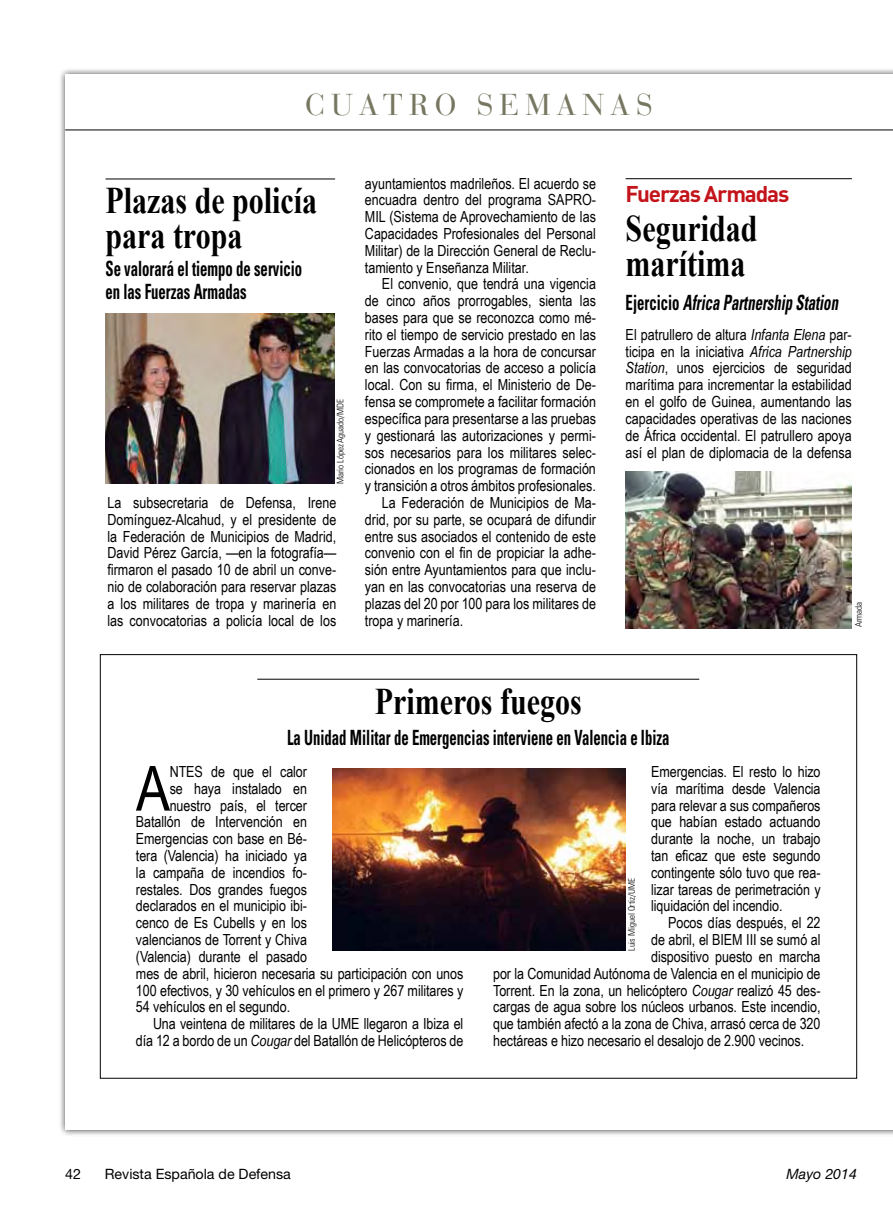
<style>
.page{position:relative;width:893px;height:1217px;background:#fff}
.page>*{position:absolute;margin:0;border:0;box-sizing:border-box;transform-origin:0 0}
.t1{font:62.25px "Arial Narrow";color:#000}
.t2{font:700 37.5px/34.5px "Times New Roman";color:#000;scale:.8 1}
.t3{font:30px "Bauer Bodoni";letter-spacing:.2em;color:#767661}
.t4{font:700 22.5px "DIN";letter-spacing:-.05em;color:#c4141b}
.t5{font:700 condensed 21px/23.5px "Univers";color:#000;scale:.7 1}
.t6{font:italic 700 condensed 21px "Univers";color:#000;scale:.7 1}
.t7{font:15.3px/16.8px "Arial Narrow";color:#000;text-align:justify}
.t8{font:14.25px "Helvetica Neue";color:#000}
.t9{font:italic 14.25px "Helvetica Neue";color:#000}
.t10{font:300 condensed 9px "Univers";letter-spacing:-.005em;color:#000}
.s1{font-style:normal}
.s2{font-style:italic}
</style>
<div class="page">
<div style="left:58px;top:67px;width:835px;height:1069px;background:#000;opacity:.75"></div>
<div style="left:65px;top:74px;width:828px;height:1055px;background:#fff"></div>
<hr style="left:65px;top:130px;width:828px;height:1px;background:#000">
<hr style="left:105px;top:179px;width:230px;height:1px;background:#000">
<hr style="left:257px;top:678px;width:442px;height:1px;background:#000">
<img style="left:333px;top:768px;width:292px;height:182px">
<img style="left:626px;top:471px;width:226px;height:157px">
<img style="left:106px;top:313px;width:229px;height:171px">
<hr style="left:626px;top:178px;width:226px;height:1px;background:#000">
<h3 class="t3" style="left:305px;top:86px;width:349px">CUATRO SEMANAS</h3>
<h2 class="t2" style="left:105px;top:182px;width:266px">Plazas de policía para tropa</h2>
<h3 class="t5" style="left:105px;top:256px;width:283px">Se valorará el tiempo de servicio en las Fuerzas Armadas</h3>
<p class="t10" style="left:335px;top:484px;width:87px;rotate:-90deg">Mario López Aguado/MDE</p>
<p class="t7" style="left:107px;top:493px;width:230px">La subsecretaria de Defensa, Irene Domínguez-Alcahud, y el presidente de la Federación de Municipios de Madrid, David Pérez García, —en la fotografía— firmaron el pasado 10 de abril un conve&shy;nio de colaboración para reservar plazas a los militares de tropa y marinería en las convocatorias a policía local de los</p>
<p class="t7" style="left:365px;top:174px;width:233px">ayuntamientos madrileños. El acuerdo se encuadra dentro del programa SAPRO-MIL (Sistema de Aprovechamiento de las Capacidades Profesionales del Personal Militar) de la Dirección General de Reclu&shy;tamiento y Enseñanza Militar.</p>
<p class="t7" style="left:382px;top:275px;width:216px">El convenio, que tendrá una vigencia</p>
<p class="t7" style="left:365px;top:292px;width:233px">de cinco años prorrogables, sienta las</p>
<p class="t7" style="left:365px;top:308px;width:233px">bases para que se reconozca como mé-</p>
<p class="t7" style="left:365px;top:325px;width:232px">rito el tiempo de servicio prestado en las</p>
<p class="t7" style="left:365px;top:342px;width:233px">Fuerzas Armadas a la hora de concursar</p>
<p class="t7" style="left:365px;top:359px;width:233px">en las convocatorias de acceso a policía</p>
<p class="t7" style="left:365px;top:376px;width:233px">local. Con su firma, el Ministerio de De-</p>
<p class="t7" style="left:365px;top:392px;width:233px">fensa se compromete a facilitar formación</p>
<p class="t7" style="left:365px;top:409px;width:233px">específica para presentarse a las pruebas</p>
<p class="t7" style="left:365px;top:426px;width:233px">y gestionará las autorizaciones y permi-</p>
<p class="t7" style="left:365px;top:443px;width:233px">sos necesarios para los militares selec-</p>
<p class="t7" style="left:365px;top:460px;width:232px">cionados en los programas de formación</p>
<p class="t7" style="left:365px;top:476px;width:233px">y transición a otros ámbitos profesionales.</p>
<p class="t7" style="left:382px;top:493px;width:216px">La Federación de Municipios de Ma-</p>
<p class="t7" style="left:365px;top:510px;width:232px">drid, por su parte, se ocupará de difundir</p>
<p class="t7" style="left:365px;top:527px;width:233px">entre sus asociados el contenido de este</p>
<p class="t7" style="left:365px;top:544px;width:232px">convenio con el fin de propiciar la adhe-</p>
<p class="t7" style="left:365px;top:560px;width:233px">sión entre Ayuntamientos para que inclu-</p>
<p class="t7" style="left:365px;top:577px;width:233px">yan en las convocatorias una reserva de</p>
<p class="t7" style="left:365px;top:594px;width:233px">plazas del 20 por 100 para los militares de</p>
<p class="t7" style="left:365px;top:611px;width:100px">tropa y marinería.</p>
<h3 class="t4" style="left:626px;top:179px;width:165px">Fuerzas Armadas</h3>
<h2 class="t2" style="left:626px;top:210px;width:166px">Seguridad marítima</h2>
<h3 class="t6" style="left:626px;top:290px;width:305px"><span class="s1">Ejercicio</span> Africa Partnership Station</h3>
<p class="t7" style="left:626px;top:325px;width:228px">El patrullero de altura <span class="s2">Infanta Elena</span> par&shy;ticipa en la iniciativa <span class="s2">Africa Partnership Station</span>, unos ejercicios de seguridad marítima para incrementar la estabilidad en el golfo de Guinea, aumentando las capacidades operativas de las naciones de África occidental. El patrullero apoya así el plan de diplomacia de la defensa</p>
<p class="t10" style="left:853px;top:627px;width:27px;rotate:-90deg">Armada</p>
<h2 class="t2" style="left:375px;top:682px;width:260px">Primeros fuegos</h2>
<h3 class="t5" style="left:287px;top:725px;width:548px">La Unidad Militar de Emergencias interviene en Valencia e Ibiza</h3>
<h1 class="t1" style="left:136px;top:742px;width:36px">A</h1>
<p class="t7" style="left:170px;top:762px;width:9px">ntes</p>
<p class="t7" style="left:211px;top:762px;width:97px">de que el calor</p>
<p class="t7" style="left:170px;top:779px;width:139px">se haya instalado en</p>
<p class="t7" style="left:170px;top:796px;width:139px">nuestro país, el tercer</p>
<p class="t7" style="left:136px;top:812px;width:172px">Batallón de Intervención en</p>
<p class="t7" style="left:136px;top:829px;width:172px">Emergencias con base en Bé-</p>
<p class="t7" style="left:136px;top:846px;width:173px">tera (Valencia) ha iniciado ya</p>
<p class="t7" style="left:136px;top:863px;width:173px">la campaña de incendios fo-</p>
<p class="t7" style="left:136px;top:880px;width:172px">restales. Dos grandes fuegos</p>
<p class="t7" style="left:136px;top:896px;width:172px">declarados en el municipio ibi-</p>
<p class="t7" style="left:136px;top:913px;width:172px">cenco de Es Cubells y en los</p>
<p class="t7" style="left:136px;top:930px;width:173px">valencianos de Torrent y Chiva</p>
<p class="t7" style="left:136px;top:947px;width:173px">(Valencia) durante el pasado</p>
<p class="t7" style="left:136px;top:964px;width:329px">mes de abril, hicieron necesaria su participación con unos</p>
<p class="t7" style="left:136px;top:980px;width:329px">100 efectivos, y 30 vehículos en el primero y 267 militares y</p>
<p class="t7" style="left:136px;top:997px;width:156px">54 vehículos en el segundo.</p>
<p class="t7" style="left:153px;top:1014px;width:312px">Una veintena de militares de la UME llegaron a Ibiza el</p>
<p class="t7" style="left:136px;top:1031px;width:329px">día 12 a bordo de un <span class="s2">Cougar</span> del Batallón de Helicópteros de</p>
<p class="t7" style="left:651px;top:762px;width:171px">Emergencias. El resto lo hizo vía marítima desde Valencia para relevar a sus compañeros que habían estado actuando durante la noche, un trabajo tan eficaz que este segundo contingente sólo tuvo que rea&shy;lizar tareas de perimetración y liquidación del incendio.</p>
<p class="t7" style="left:668px;top:913px;width:154px">Pocos días después, el 22</p>
<p class="t7" style="left:651px;top:930px;width:171px">de abril, el BIEM III se sumó al</p>
<p class="t7" style="left:651px;top:947px;width:171px">dispositivo puesto en marcha</p>
<p class="t7" style="left:493px;top:964px;width:329px">por la Comunidad Autónoma de Valencia en el municipio de</p>
<p class="t7" style="left:493px;top:980px;width:329px">Torrent. En la zona, un helicóptero <span class="s2">Cougar</span> realizó 45 des-</p>
<p class="t7" style="left:493px;top:997px;width:329px">cargas de agua sobre los núcleos urbanos. Este incendio,</p>
<p class="t7" style="left:493px;top:1014px;width:329px">que también afectó a la zona de Chiva, arrasó cerca de 320</p>
<p class="t7" style="left:493px;top:1031px;width:313px">hectáreas e hizo necesario el desalojo de 2.900 vecinos.</p>
<p class="t10" style="left:626px;top:950px;width:75px;rotate:-90deg">Luis Miguel Ortiz/UME</p>
<p class="t8" style="left:65px;top:1164px;width:17px">42</p>
<p class="t8" style="left:105px;top:1164px;width:188px">Revista Española de Defensa</p>
<p class="t9" style="left:787px;top:1164px;width:72px">Mayo 2014</p>
</div>
